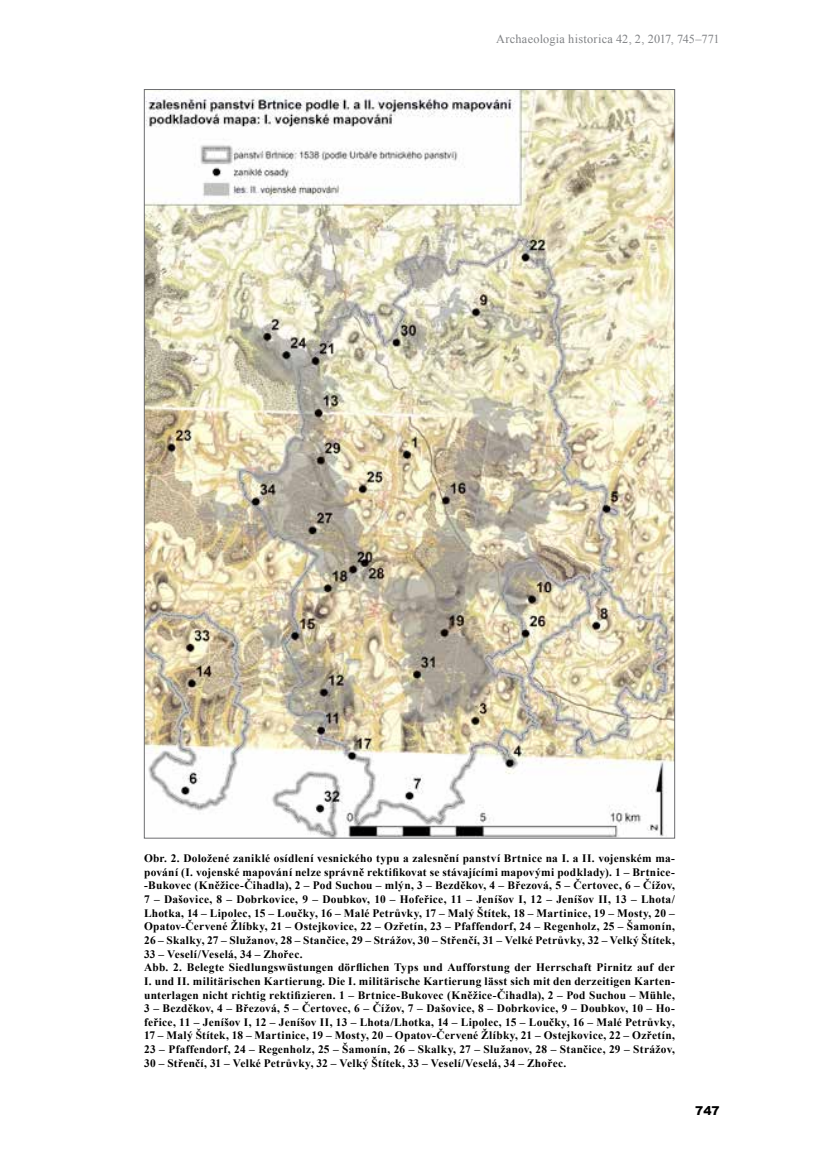
<style>
.page{position:relative;width:819px;height:1171px;background:#fff}
.page>*{position:absolute;margin:0;border:0;box-sizing:border-box;transform-origin:0 0}
.t1{font:12.25px "Times New Roman";letter-spacing:.015em;color:#808285}
.t2{font:900 12.25px "Arial";color:#000}
.t3{font:700 11.38px/13.7px "Times New Roman";letter-spacing:.025em;color:#000}
</style>
<div class="page">
<img style="left:146px;top:91px;width:526px;height:745px">
<p class="t1" style="left:496px;top:31px;width:225px">Archaeologia historica 42, 2, 2017, 745–771</p>
<p class="t3" style="left:144px;top:851px;width:532px">Obr. 2. Doložené zaniklé osídlení vesnického typu a zalesnění panství Brtnice na I. a II. vojenském ma&shy;pování (I. vojenské mapování nelze správně rektifikovat se stávajícími mapovými podklady). 1 – Brtnice--Bukovec (Kněžice-Čihadla), 2 – Pod Suchou – mlýn, 3 – Bezděkov, 4 – Březová, 5 – Čertovec, 6 – Čížov, 7 – Dašovice, 8 – Dobrkovice, 9 – Doubkov, 10 – Hofeřice, 11 – Jeníšov I, 12 – Jeníšov II, 13 – Lhota/ Lhotka, 14 – Lipolec, 15 – Loučky, 16 – Malé Petrůvky, 17 – Malý Štítek, 18 – Martinice, 19 – Mosty, 20 – Opatov-Červené Žlíbky, 21 – Ostejkovice, 22 – Ozřetín, 23 – Pfaffendorf, 24 – Regenholz, 25 – Šamonín, 26 – Skalky, 27 – Služanov, 28 – Stančice, 29 – Strážov, 30 – Střenčí, 31 – Velké Petrůvky, 32 – Velký Štítek, 33 – Veselí/Veselá, 34 – Zhořec.<br>Abb. 2. Belegte Siedlungswüstungen dörflichen Typs und Aufforstung der Herrschaft Pirnitz auf der I. und II. militärischen Kartierung. Die I. militärische Kartierung lässt sich mit den derzeitigen Karten&shy;unterlagen nicht richtig rektifizieren. 1 – Brtnice-Bukovec (Kněžice-Čihadla), 2 – Pod Suchou – Mühle, 3 – Bezděkov, 4 – Březová, 5 – Čertovec, 6 – Čížov, 7 – Dašovice, 8 – Dobrkovice, 9 – Doubkov, 10 – Ho&shy;feřice, 11 – Jeníšov I, 12 – Jeníšov II, 13 – Lhota/Lhotka, 14 – Lipolec, 15 – Loučky, 16 – Malé Petrůvky, 17 – Malý Štítek, 18 – Martinice, 19 – Mosty, 20 – Opatov-Červené Žlíbky, 21 – Ostejkovice, 22 – Ozřetín, 23 – Pfaffendorf, 24 – Regenholz, 25 – Šamonín, 26 – Skalky, 27 – Služanov, 28 – Stančice, 29 – Strážov, 30 – Střenčí, 31 – Velké Petrůvky, 32 – Velký Štítek, 33 – Veselí/Veselá, 34 – Zhořec.</p>
<p class="t2" style="left:695px;top:1102px;width:26px">747</p>
</div>
